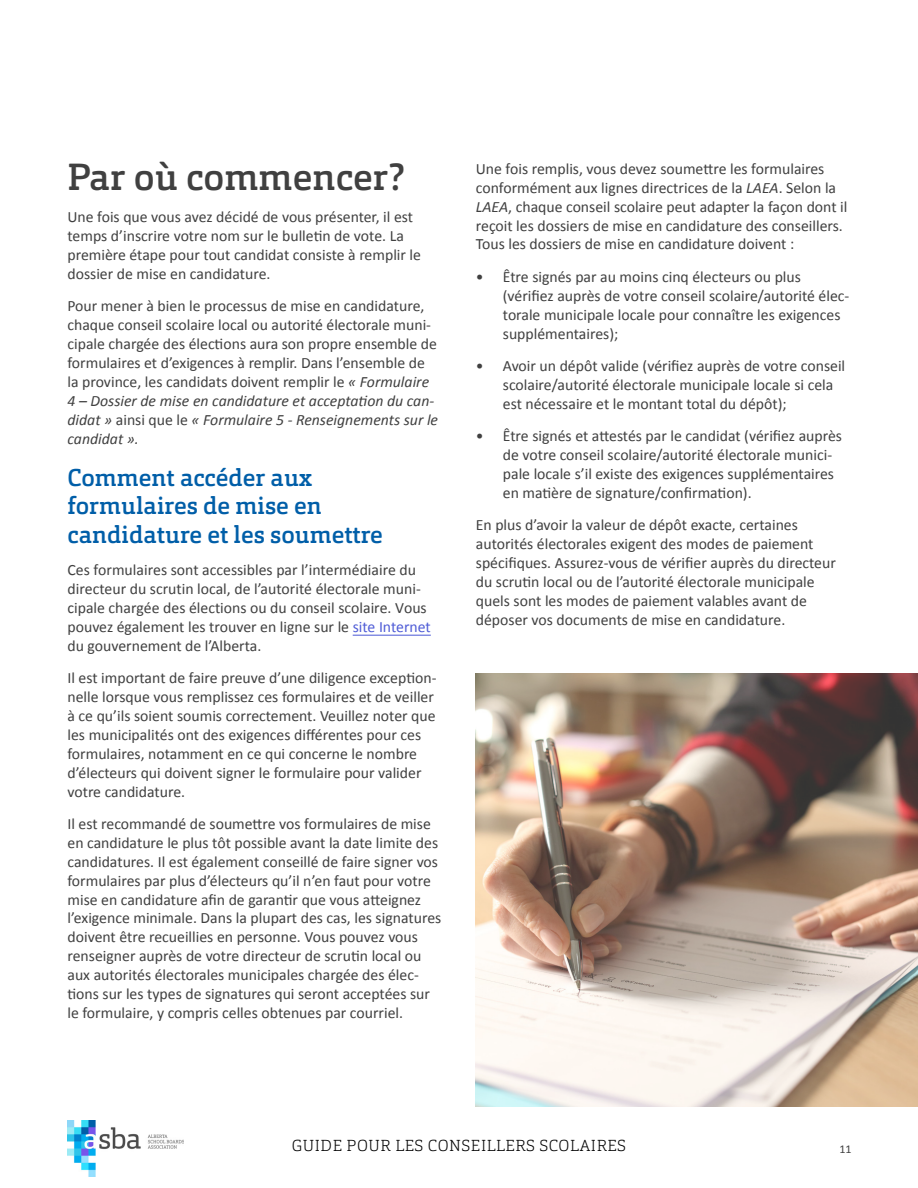
<style>
.page{position:relative;width:918px;height:1188px;background:#fff}
.page>*{position:absolute;margin:0;border:0;box-sizing:border-box;transform-origin:0 0}
.Body{font:500 37.35px "Orgon Slab";color:#404040}
.Body-2{font:500 24px/28.5px "Orgon Slab";color:#005ea8}
.Body-3{font:15.75px/18.9px "Calibri";color:#404040}
.t1{font:200 15.75px "Orgon Slab";letter-spacing:.035em;color:#000}
.t2{font:12px "Calibri";color:#404040}
.s1{font-style:italic}
.s2{color:#4f5cd6}
</style>
<div class="page">
<img style="left:68px;top:1120px;width:116px;height:57px">
<img style="left:476px;top:674px;width:442px;height:433px">
<hr style="left:353px;top:635px;width:78px;height:1px;background:#4f5cd6">
<p class="Body" style="left:68px;top:153px;width:339px">Par où commencer?</p>
<p class="Body-3" style="left:68px;top:207px;width:355px">Une fois que vous avez décidé de vous présenter, il est temps d’inscrire votre nom sur le bulletin de vote. La première étape pour tout candidat consiste à remplir le dossier de mise en candidature.</p>
<p class="Body-3" style="left:68px;top:296px;width:372px">Pour mener à bien le processus de mise en candidature, chaque conseil scolaire local ou autorité électorale muni&shy;cipale chargée des élections aura son propre ensemble de formulaires et d’exigences à remplir. Dans l’ensemble de la province, les candidats doivent remplir le <span class="s1">« Formulaire 4 – Dossier de mise en candidature et acceptation du can&shy;didat »</span> ainsi que le <span class="s1">« Formulaire 5 - Renseignements sur le candidat ».</span></p>
<p class="Body-2" style="left:68px;top:463px;width:317px">Comment accéder aux formulaires de mise en candidature et les soumettre</p>
<p class="Body-3" style="left:68px;top:560px;width:365px">Ces formulaires sont accessibles par l’intermédiaire du directeur du scrutin local, de l’autorité électorale muni&shy;cipale chargée des élections ou du conseil scolaire. Vous pouvez également les trouver en ligne sur le <span class="s2">site Internet </span>du gouvernement de l’Alberta.</p>
<p class="Body-3" style="left:68px;top:668px;width:371px">Il est important de faire preuve d’une diligence exception&shy;nelle lorsque vous remplissez ces formulaires et de veiller à ce qu’ils soient soumis correctement. Veuillez noter que les municipalités ont des exigences différentes pour ces formulaires, notamment en ce qui concerne le nombre d’électeurs qui doivent signer le formulaire pour valider votre candidature.</p>
<p class="Body-3" style="left:68px;top:814px;width:375px">Il est recommandé de soumettre vos formulaires de mise en candidature le plus tôt possible avant la date limite des candidatures. Il est également conseillé de faire signer vos formulaires par plus d’électeurs qu’il n’en faut pour votre mise en candidature afin de garantir que vous atteignez l’exigence minimale. Dans la plupart des cas, les signatures doivent être recueillies en personne. Vous pouvez vous renseigner auprès de votre directeur de scrutin local ou aux autorités électorales municipales chargée des élec&shy;tions sur les types de signatures qui seront acceptées sur le formulaire, y compris celles obtenues par courriel.</p>
<p class="Body-3" style="left:476px;top:159px;width:373px">Une fois remplis, vous devez soumettre les formulaires conformément aux lignes directrices de la <span class="s1">LAEA</span>. Selon la <span class="s1">LAEA</span>, chaque conseil scolaire peut adapter la façon dont il reçoit les dossiers de mise en candidature des conseillers.<br>Tous les dossiers de mise en candidature doivent :</p>
<p class="Body-3" style="left:503px;top:267px;width:348px;text-indent:-27px">• Être signés par au moins cinq électeurs ou plus (vérifiez auprès de votre conseil scolaire/autorité élec&shy;torale municipale locale pour connaître les exigences supplémentaires);</p>
<p class="Body-3" style="left:503px;top:356px;width:344px;text-indent:-27px">• Avoir un dépôt valide (vérifiez auprès de votre conseil scolaire/autorité électorale municipale locale si cela est nécessaire et le montant total du dépôt);</p>
<p class="Body-3" style="left:503px;top:426px;width:341px;text-indent:-27px">• Être signés et attestés par le candidat (vérifiez auprès de votre conseil scolaire/autorité électorale munici&shy;pale locale s’il existe des exigences supplémentaires en matière de signature/confirmation).</p>
<p class="Body-3" style="left:476px;top:515px;width:362px">En plus d’avoir la valeur de dépôt exacte, certaines autorités électorales exigent des modes de paiement spécifiques. Assurez-vous de vérifier auprès du directeur du scrutin local ou de l’autorité électorale municipale quels sont les modes de paiement valables avant de déposer vos documents de mise en candidature.</p>
<p class="t1" style="left:292px;top:1136px;width:336px">GUIDE POUR LES CONSEILLERS SCOLAIRES</p>
<p class="t2" style="left:840px;top:1141px;width:14px">11</p>
</div>
